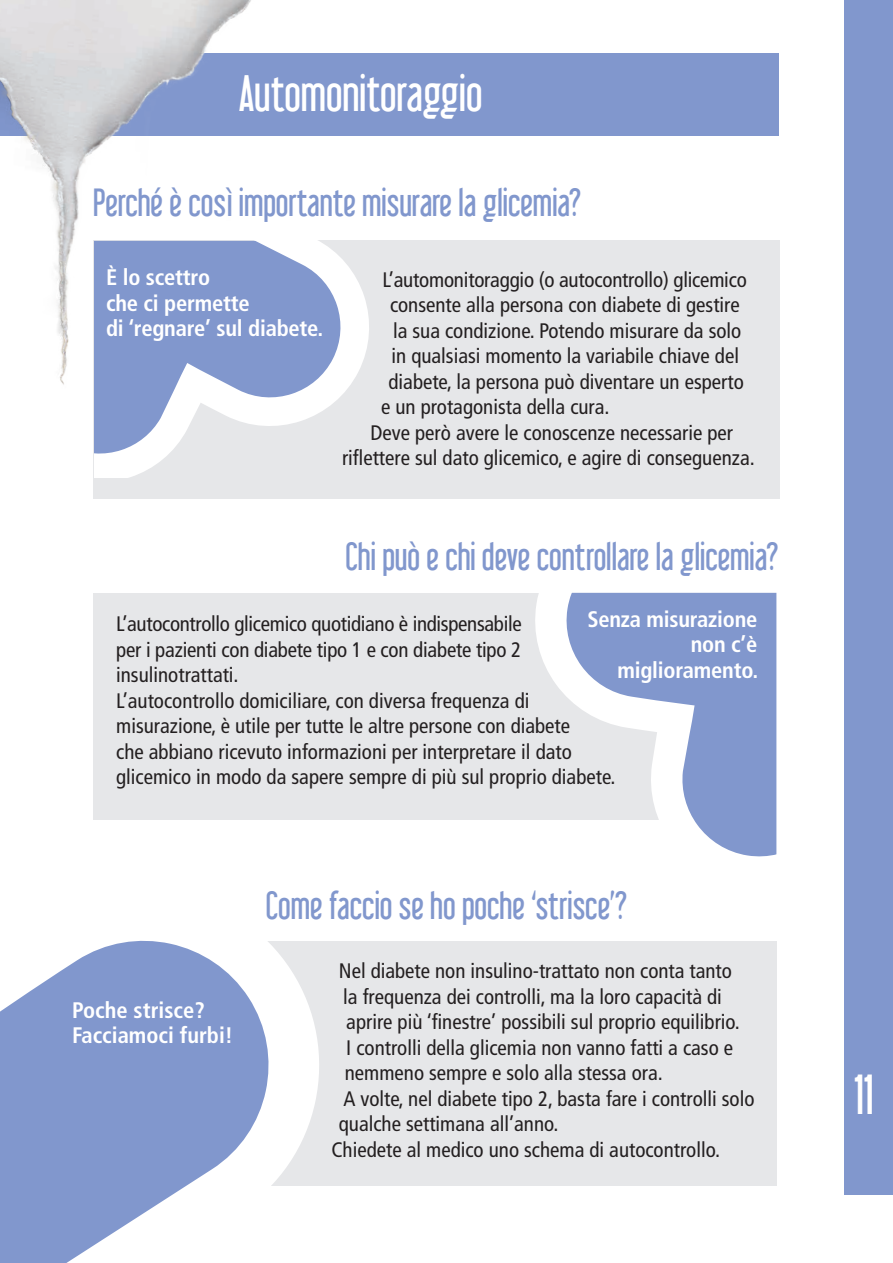
<style>
.page{position:relative;width:893px;height:1263px;background:#fff}
.page>*{position:absolute;margin:0;border:0;box-sizing:border-box;transform-origin:0 0}
.t1{font:49.5px "Libel Suit";color:#fff}
.t2{font:45px "Libel Suit";color:#fff}
.t3{font:34.5px "Libel Suit";color:#8197cd}
.t4{font:700 condensed 22.5px/25.5px "Frutiger";letter-spacing:-.01em;color:#fff}
.t5{font:condensed 21px/25.5px "Frutiger";color:#231f20}
</style>
<div class="page">
<div style="left:0;top:54px;width:778px;height:82px;background:#8197cd"></div>
<div style="left:93px;top:593px;width:648px;height:226px;background:#e6e7e9"></div>
<div style="left:93px;top:241px;width:686px;height:258px;background:#e6e7e9"></div>
<img style="left:0;top:0;width:258px;height:385px">
<div style="left:94px;top:941px;width:682px;height:244px;background:#e6e7e9"></div>
<svg style="left:94px;top:241px;width:275px;height:236px;fill:#8197cd"></svg>
<svg style="left:0;top:940px;width:319px;height:323px;fill:#8197cd"></svg>
<svg style="left:532px;top:593px;width:244px;height:264px;fill:#8197cd"></svg>
<div style="left:844px;top:0;width:49px;height:1195px;background:#8197cd"></div>
<h2 class="t2" style="left:239px;top:66px;width:245px">Automonitoraggio</h2>
<h3 class="t3" style="left:93px;top:182px;width:489px">Perché è così importante misurare la glicemia?</h3>
<p class="t4" style="left:106px;top:265px;width:219px">È lo scettro<br>che ci permette<br>di ‘regnare’ sul diabete.</p>
<p class="t5" style="left:382px;top:267px;width:366px">L’automonitoraggio (o autocontrollo) glicemico</p>
<p class="t5" style="left:390px;top:292px;width:351px">consente alla persona con diabete di gestire</p>
<p class="t5" style="left:393px;top:318px;width:350px">la sua condizione. Potendo misurare da solo</p>
<p class="t5" style="left:391px;top:343px;width:349px">in qualsiasi momento la variabile chiave del</p>
<p class="t5" style="left:388px;top:369px;width:357px">diabete, la persona può diventare un esperto</p>
<p class="t5" style="left:381px;top:394px;width:230px">e un protagonista della cura.</p>
<p class="t5" style="left:370px;top:420px;width:364px">Deve però avere le conoscenze necessarie per</p>
<p class="t5" style="left:342px;top:445px;width:414px">riflettere sul dato glicemico, e agire di conseguenza.</p>
<h3 class="t3" style="left:345px;top:536px;width:434px">Chi può e chi deve controllare la glicemia?</h3>
<p class="t4" style="left:587px;top:606px;width:172px;text-align:right">Senza misurazione non c’è miglioramento.</p>
<p class="t5" style="left:116px;top:611px;width:501px">L’autocontrollo glicemico quotidiano è indispensabile<br>per i pazienti con diabete tipo 1 e con diabete tipo 2 insulinotrattati.<br>L’autocontrollo domiciliare, con diversa frequenza di misurazione, è utile per tutte le altre persone con diabete<br>che abbiano ricevuto informazioni per interpretare il dato glicemico in modo da sapere sempre di più sul proprio diabete.</p>
<p class="t4" style="left:72px;top:997px;width:162px">Poche strisce?<br>Facciamoci furbi!</p>
<h3 class="t3" style="left:266px;top:885px;width:362px">Come faccio se ho poche ‘strisce’?</h3>
<p class="t5" style="left:339px;top:958px;width:395px">Nel diabete non insulino-trattato non conta tanto</p>
<p class="t5" style="left:343px;top:984px;width:380px">la frequenza dei controlli, ma la loro capacità di</p>
<p class="t5" style="left:346px;top:1009px;width:395px">aprire più ‘finestre’ possibili sul proprio equilibrio.</p>
<p class="t5" style="left:346px;top:1035px;width:388px">I controlli della glicemia non vanno fatti a caso e</p>
<p class="t5" style="left:345px;top:1060px;width:319px">nemmeno sempre e solo alla stessa ora.</p>
<p class="t5" style="left:343px;top:1086px;width:413px">A volte, nel diabete tipo 2, basta fare i controlli solo</p>
<p class="t5" style="left:339px;top:1111px;width:221px">qualche settimana all’anno.</p>
<p class="t5" style="left:331px;top:1137px;width:390px">Chiedete al medico uno schema di autocontrollo.</p>
<h1 class="t1" style="left:854px;top:1065px;width:21px">11</h1>
</div>
